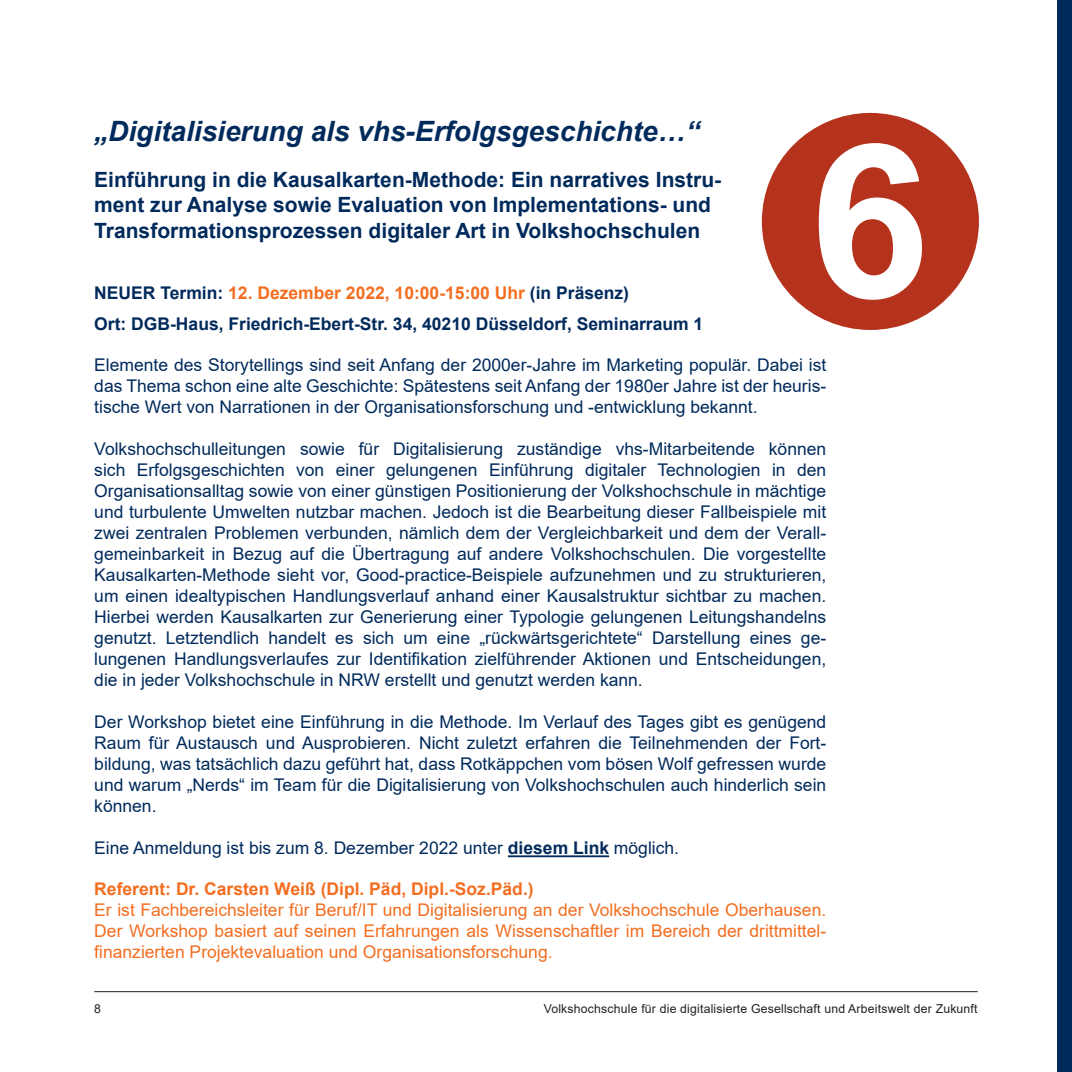
<style>
.page{position:relative;width:1072px;height:1072px;background:#fff}
.page>*{position:absolute;margin:0;border:0;box-sizing:border-box;transform-origin:0 0}
.Headline_Blau_20pt{font:italic 700 28px "Arial";color:#002a5c}
.t1{font:700 21px/25.2px "Arial";color:#002a5c}
.Fließtext_Blocksatz{font:17.5px/21px "Arial";color:#002a5c;text-align:justify}
.Fließtext_Blocksatz-2{font:17.5px/21px "Arial";color:#f36e21;text-align:justify}
.Fließtext_Blocksatz-3{font:700 17.5px "Arial";color:#f36e21}
.Fließtext_Blocksatz-4{font:700 17.5px "Arial";color:#002a5c}
.t2{font:12.25px "Arial";letter-spacing:.015em;color:#231f20}
.s1{color:#002a5c}
.s2{font-weight:700}
</style>
<div class="page">
<div style="left:1057px;top:0;width:14px;height:1071px;background:#002a5c"></div>
<hr style="left:94px;top:991px;width:883px;height:1px;background:#231f20">
<div style="left:762px;top:113px;width:216px;height:217px;background:#b5331d;border-radius:50%"></div>
<svg style="left:818px;top:143px;width:104px;height:157px"></svg>
<hr style="left:508px;top:855px;width:101px;height:2px;background:#002a5c">
<p class="Headline_Blau_20pt" style="left:94px;top:112px;width:607px">„Digitalisierung als vhs-Erfolgsgeschichte…“</p>
<p class="t1" style="left:94px;top:167px;width:628px">Einführung in die Kausalkarten-Methode: Ein narratives Instru&shy;ment zur Analyse sowie Evaluation von Implementations- und<br>Transformationsprozessen digitaler Art in Volkshochschulen</p>
<p class="Fließtext_Blocksatz-3" style="left:94px;top:280px;width:536px"><span class="s1">NEUER Termin:</span> 12. Dezember 2022, 10:00-15:00 Uhr <span class="s1">(in Präsenz)</span></p>
<p class="Fließtext_Blocksatz-4" style="left:94px;top:311px;width:610px">Ort: DGB-Haus, Friedrich-Ebert-Str. 34, 40210 Düsseldorf, Seminarraum 1</p>
<p class="Fließtext_Blocksatz" style="left:94px;top:354px;width:733px">Elemente des Storytellings sind seit Anfang der 2000er-Jahre im Marketing populär. Dabei ist das Thema schon eine alte Geschichte: Spätestens seit Anfang der 1980er Jahre ist der heuris&shy;tische Wert von Narrationen in der Organisationsforschung und -entwicklung bekannt.</p>
<p class="Fließtext_Blocksatz" style="left:94px;top:438px;width:733px">Volkshochschulleitungen sowie für Digitalisierung zuständige vhs-Mitarbeitende können sich Erfolgsgeschichten von einer gelungenen Einführung digitaler Technologien in den Organisationsalltag sowie von einer günstigen Positionierung der Volkshochschule in mächtige und turbulente Umwelten nutzbar machen. Jedoch ist die Bearbeitung dieser Fallbeispiele mit zwei zentralen Problemen verbunden, nämlich dem der Vergleichbarkeit und dem der Verall&shy;gemeinbarkeit in Bezug auf die Übertragung auf andere Volkshochschulen. Die vorgestellte Kausalkarten-Methode sieht vor, Good-practice-Beispiele aufzunehmen und zu strukturieren, um einen idealtypischen Handlungsverlauf anhand einer Kausalstruktur sichtbar zu machen.<br>Hierbei werden Kausalkarten zur Generierung einer Typologie gelungenen Leitungshandelns genutzt. Letztendlich handelt es sich um eine „rückwärtsgerichtete“ Darstellung eines ge&shy;lungenen Handlungsverlaufes zur Identifikation zielführender Aktionen und Entscheidungen, die in jeder Volkshochschule in NRW erstellt und genutzt werden kann.</p>
<p class="Fließtext_Blocksatz" style="left:94px;top:711px;width:733px">Der Workshop bietet eine Einführung in die Methode. Im Verlauf des Tages gibt es genügend Raum für Austausch und Ausprobieren. Nicht zuletzt erfahren die Teilnehmenden der Fort&shy;bildung, was tatsächlich dazu geführt hat, dass Rotkäppchen vom bösen Wolf gefressen wurde und warum „Nerds“ im Team für die Digitalisierung von Volkshochschulen auch hinderlich sein können.</p>
<p class="Fließtext_Blocksatz" style="left:94px;top:837px;width:586px">Eine Anmeldung ist bis zum 8. Dezember 2022 unter <span class="s2">diesem Link</span> möglich.</p>
<p class="Fließtext_Blocksatz-3" style="left:94px;top:876px;width:441px">Referent: Dr. Carsten Weiß (Dipl. Päd, Dipl.-Soz.Päd.)</p>
<p class="Fließtext_Blocksatz-2" style="left:94px;top:899px;width:733px">Er ist Fachbereichsleiter für Beruf/IT und Digitalisierung an der Volkshochschule Oberhausen.<br>Der Workshop basiert auf seinen Erfahrungen als Wissenschaftler im Bereich der drittmittel&shy;finanzierten Projektevaluation und Organisationsforschung.</p>
<p class="t2" style="left:94px;top:1000px;width:8px">8</p>
<p class="t2" style="left:543px;top:1000px;width:435px">Volkshochschule für die digitalisierte Gesellschaft und Arbeitswelt der Zukunft</p>
</div>
